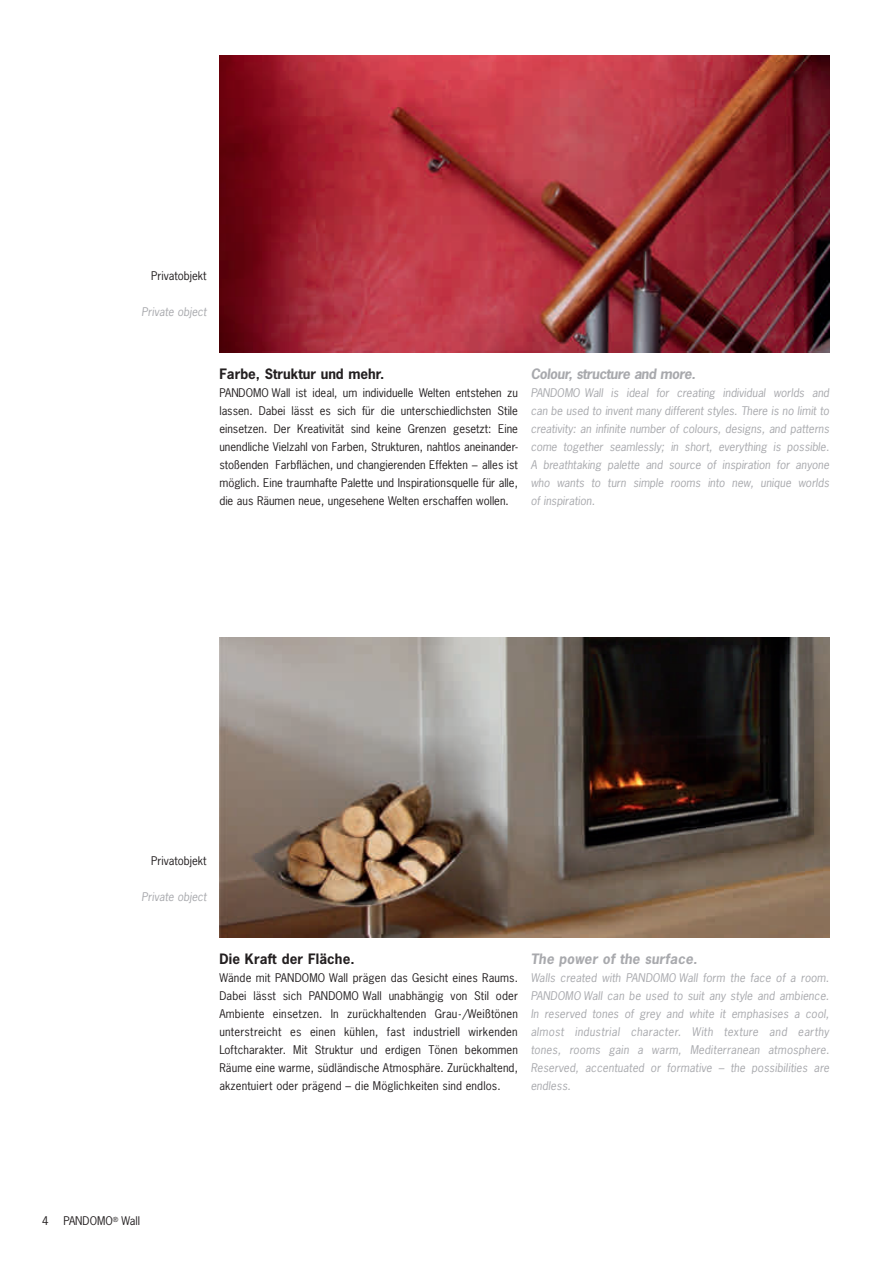
<style>
.page{position:relative;width:893px;height:1263px;background:#fff}
.page>*{position:absolute;margin:0;border:0;box-sizing:border-box;transform-origin:0 0}
.t1{font:700 13.5px "News Gothic";color:#231f20}
.t2{font:italic 700 13.5px "News Gothic";letter-spacing:-.03em;color:#a8a9ad}
.t3{font:italic 700 13.5px "News Gothic";letter-spacing:.01em;color:#a8a9ad}
.t4{font:11.25px/18px "News Gothic";color:#231f20;text-align:justify}
.t5{font:italic 11.25px/18px "News Gothic Std";color:#a8a9ad;text-align:justify}
</style>
<div class="page">
<img style="left:219px;top:638px;width:610px;height:300px">
<img style="left:219px;top:55px;width:610px;height:298px">
<p class="t4" style="left:151px;top:267px;width:57px">Privatobjekt</p>
<p class="t5" style="left:142px;top:303px;width:66px">Private object</p>
<p class="t1" style="left:219px;top:365px;width:166px">Farbe, Struktur und mehr.</p>
<p class="t4" style="left:219px;top:384px;width:300px">PANDOMO Wall ist ideal, um individuelle Welten entstehen zu lassen. Dabei lässt es sich für die unterschiedlichsten Stile einsetzen. Der Kreativität sind keine Grenzen gesetzt: Eine unendliche Vielzahl von Farben, Strukturen, nahtlos aneinander&shy;stoßenden Farbflächen, und changierenden Effekten − alles ist möglich. Eine traumhafte Palette und Inspirationsquelle für alle, die aus Räumen neue, ungesehene Welten erschaffen wollen.</p>
<p class="t2" style="left:531px;top:365px;width:166px">Colour, structure and more.</p>
<p class="t5" style="left:531px;top:384px;width:300px">PANDOMO Wall is ideal for creating individual worlds and can be used to invent many different styles. There is no limit to creativity: an infinite number of colours, designs, and patterns come together seamlessly; in short, everything is possible.<br>A breathtaking palette and source of inspiration for anyone who wants to turn simple rooms into new, unique worlds of inspiration.</p>
<p class="t4" style="left:151px;top:852px;width:57px">Privatobjekt</p>
<p class="t5" style="left:142px;top:888px;width:66px">Private object</p>
<p class="t1" style="left:219px;top:950px;width:137px">Die Kraft der Fläche.</p>
<p class="t4" style="left:219px;top:969px;width:300px">Wände mit PANDOMO Wall prägen das Gesicht eines Raums.<br>Dabei lässt sich PANDOMO Wall unabhängig von Stil oder Ambiente einsetzen. In zurückhaltenden Grau- /Weißtönen unterstreicht es einen kühlen, fast industriell wirkenden Loftcharakter. Mit Struktur und erdigen Tönen bekommen Räume eine warme, südländische Atmosphäre. Zurückhaltend, akzentuiert oder prägend – die Möglichkeiten sind endlos.</p>
<p class="t3" style="left:531px;top:950px;width:168px">The power of the surface.</p>
<p class="t5" style="left:531px;top:969px;width:300px">Walls created with PANDOMO Wall form the face of a room.<br>PANDOMO Wall can be used to suit any style and ambience.<br>In reserved tones of grey and white it emphasises a cool, almost industrial character. With texture and earthy tones, rooms gain a warm, Mediterranean atmosphere.<br>Reserved, accentuated or formative – the possibilities are endless.</p>
<p class="t4" style="left:42px;top:1212px;width:8px">4</p>
<p class="t4" style="left:63px;top:1212px;width:78px">PANDOMO<sup>®</sup> Wall</p>
</div>
